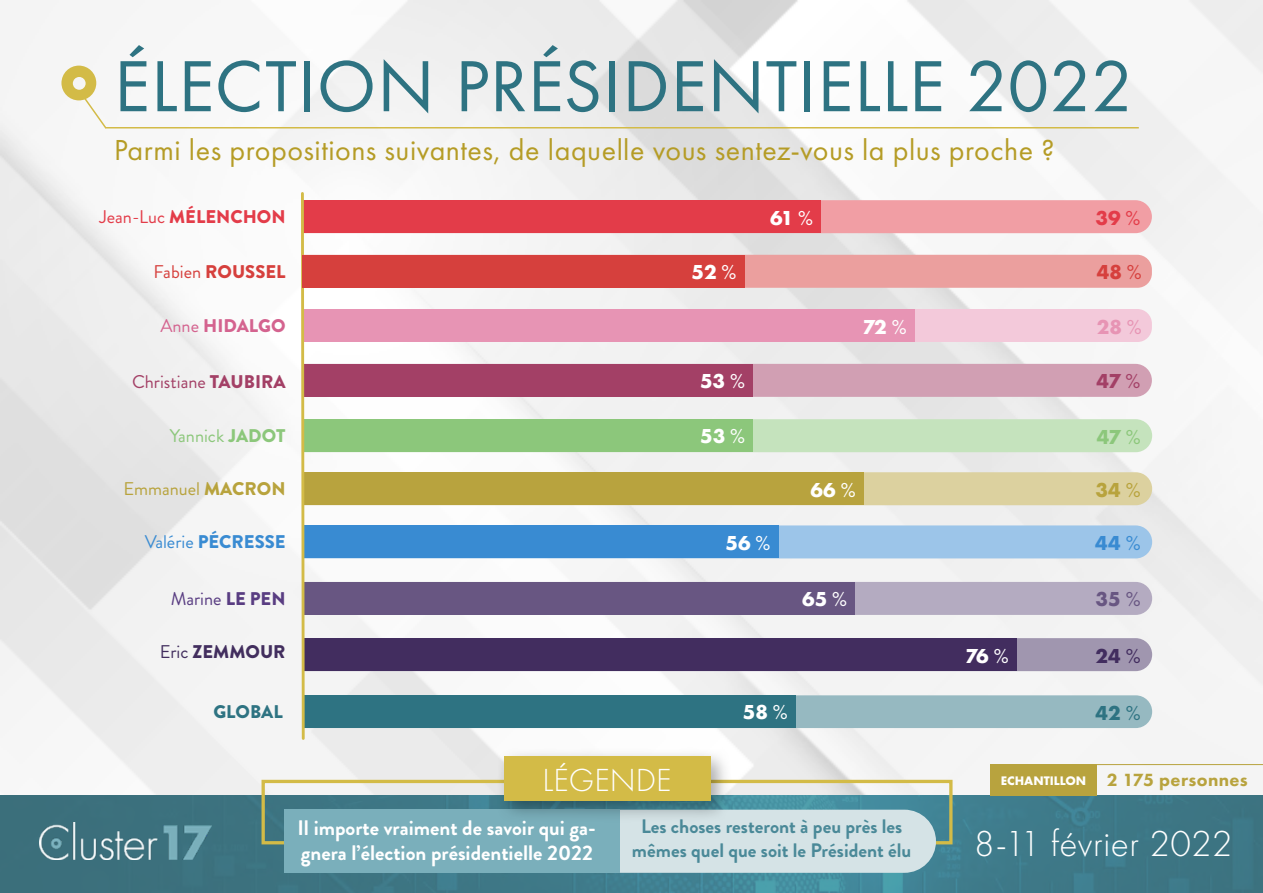
<style>
.page{position:relative;width:1263px;height:893px;background:#fff}
.page>*{position:absolute;margin:0;border:0;box-sizing:border-box;transform-origin:0 0}
.t1{font:75px "Futura PT";letter-spacing:.005em;color:#2e7382}
.t2{font:300 37.5px "Futura PT";letter-spacing:.01em;color:#fff}
.t3{font:300 33.15px "Futura PT";color:#fff}
.t4{font:30px "Futura PT";letter-spacing:.015em;color:#b59c26}
.t5{font:800 24px "Futura PT";color:#fff}
.t6{font:700 21px/25.2px "Brandon Grotesque";color:#fff}
.t7{font:700 21px "Futura PT";color:#fff}
.t8{font:700 21px "Futura PT";color:#2e7382}
.t9{font:700 21px "Futura PT";color:#e33c49}
.t10{font:700 21px "Futura PT";color:#e794b4}
.t11{font:700 21px "Futura PT";color:#a34066}
.t12{font:700 21px "Futura PT";color:#8cc77b}
.t13{font:700 21px "Futura PT";color:#b8a33d}
.t14{font:700 21px "Futura PT";color:#398bd2}
.t15{font:700 21px "Futura PT";color:#685682}
.t16{font:700 21px "Futura PT";color:#422d5f}
.t17{font:700 21px "Futura PT";color:#d6403d}
.t18{font:700 19.5px/23.4px "Brandon Grotesque";color:#4a8998;text-align:center}
.t19{font:800 18.3px "Futura PT";letter-spacing:.02em;color:#b8a33e}
.t20{font:18.3px "Brandon Grotesque";color:#a34066}
.t21{font:900 18.3px "Brandon Grotesque";color:#e33c49}
.t22{font:900 18.3px "Brandon Grotesque";color:#398bd2}
.t23{font:18.3px "Brandon Grotesque";color:#b8a33d}
.t24{font:900 18.3px "Brandon Grotesque";color:#d6403d}
.t25{font:18.3px "Brandon Grotesque";color:#8cc77b}
.t26{font:900 18.3px "Brandon Grotesque";color:#d4638f}
.t27{font:18.3px "Brandon Grotesque";color:#593d82}
.t28{font:900 18.3px "Brandon Grotesque";color:#422e5e}
.t29{font:900 18.3px "Brandon Grotesque";color:#2e7382}
.s1{font-weight:400}
.s2{font-weight:900}
.s3{font-weight:700;font-size:12.9px;color:#fff}
</style>
<div class="page">
<img style="left:0;top:0;width:1263px;height:795px">
<img style="left:0;top:795px;width:1263px;height:98px">
<img style="left:39px;top:822px;width:173px;height:38px">
<hr style="left:105px;top:127px;width:1034px;height:1px;background:#d3bb47">
<svg style="left:61px;top:66px;width:47px;height:64px"></svg>
<div style="left:261px;top:780px;width:691px;height:64px;border:3px solid #d3bb47"></div>
<div style="left:620px;top:810px;width:316px;height:63px;background:#d5e3e6"></div>
<div style="left:284px;top:810px;width:336px;height:63px;background:#7aafbb"></div>
<div style="left:495px;top:747px;width:237px;height:77px;background:#000;opacity:.35"></div>
<div style="left:504px;top:756px;width:206px;height:45px;background:#d3bb47"></div>
<svg style="left:300px;top:191px;width:852px;height:550px"></svg>
<div style="left:302px;top:255px;width:442px;height:33px;background:#d6403d"></div>
<div style="left:990px;top:764px;width:106px;height:31px;background:#b8a33e"></div>
<hr style="left:1096px;top:764px;width:167px;height:1px;background:#b8a33e">
<h1 class="t1" style="left:114px;top:42px;width:1021px">ÉLECTION PRÉSIDENTIELLE 2022</h1>
<p class="t4" style="left:114px;top:132px;width:942px">Parmi les propositions suivantes, de laquelle vous sentez-vous la plus proche ?</p>
<p class="t21" style="left:99px;top:204px;width:188px"><span class="s1">Jean-Luc</span> MÉLENCHON</p>
<p class="t7" style="left:770px;top:204px;width:44px">61 <span class="s1">%</span></p>
<p class="t9" style="left:1095px;top:204px;width:47px">39 <span class="s1">%</span></p>
<p class="t24" style="left:154px;top:258px;width:133px"><span class="s1">Fabien</span> ROUSSEL</p>
<p class="t7" style="left:691px;top:259px;width:47px">52 <span class="s1">%</span></p>
<p class="t17" style="left:1097px;top:259px;width:47px">48 <span class="s1">%</span></p>
<p class="t26" style="left:160px;top:313px;width:127px"><span class="s1">Anne</span> HIDALGO</p>
<p class="t7" style="left:862px;top:313px;width:46px">72 <span class="s1">%</span></p>
<p class="t10" style="left:1097px;top:313px;width:47px">28 <span class="s1">%</span></p>
<p class="t20" style="left:132px;top:369px;width:155px">Christiane <span class="s2">TAUBIRA</span></p>
<p class="t7" style="left:700px;top:368px;width:47px">53 <span class="s1">%</span></p>
<p class="t11" style="left:1096px;top:368px;width:45px">47 <span class="s1">%</span></p>
<p class="t25" style="left:170px;top:423px;width:117px">Yannick <span class="s2">JADOT</span></p>
<p class="t23" style="left:123px;top:476px;width:164px">Emmanuel <span class="s2">MACRON</span></p>
<p class="t22" style="left:145px;top:529px;width:142px"><span class="s1">Valérie</span> PÉCRESSE</p>
<p class="t7" style="left:700px;top:423px;width:47px">53 <span class="s1">%</span></p>
<p class="t7" style="left:725px;top:529px;width:47px">56 <span class="s1">%</span></p>
<p class="t7" style="left:811px;top:476px;width:47px">66 <span class="s1">%</span></p>
<p class="t12" style="left:1097px;top:423px;width:45px">47 <span class="s1">%</span></p>
<p class="t13" style="left:1096px;top:476px;width:47px">34 <span class="s1">%</span></p>
<p class="t14" style="left:1095px;top:529px;width:47px">44 <span class="s1">%</span></p>
<p class="t27" style="left:171px;top:586px;width:116px">Marine <span class="s2">LE PEN</span></p>
<p class="t7" style="left:802px;top:586px;width:47px">65 <span class="s1">%</span></p>
<p class="t15" style="left:1096px;top:586px;width:47px">35 <span class="s1">%</span></p>
<p class="t28" style="left:160px;top:639px;width:127px"><span class="s1">Eric</span> ZEMMOUR</p>
<p class="t7" style="left:965px;top:642px;width:45px">76 <span class="s1">%</span></p>
<p class="t16" style="left:1096px;top:642px;width:47px">24 <span class="s1">%</span></p>
<p class="t29" style="left:213px;top:699px;width:71px">GLOBAL</p>
<p class="t7" style="left:743px;top:699px;width:47px">58 <span class="s1">%</span></p>
<p class="t8" style="left:1096px;top:699px;width:47px">42 <span class="s1">%</span></p>
<p class="t3" style="left:542px;top:761px;width:131px">LÉGENDE</p>
<p class="t19" style="left:1001px;top:768px;width:248px"><span class="s3">ECHANTILLON</span> 2 175 personnes</p>
<p class="t6" style="left:298px;top:816px;width:300px">Il importe vraiment de savoir qui ga&shy;gnera l’élection présidentielle 2022</p>
<p class="t18" style="left:632px;top:815px;width:281px">Les choses resteront à peu près les mêmes quel que soit le Président élu</p>
<p class="t5" style="left:467px;top:830px;width:214px">en partenariat avec</p>
<p class="t2" style="left:974px;top:822px;width:260px">8-11 février 2022</p>
</div>
